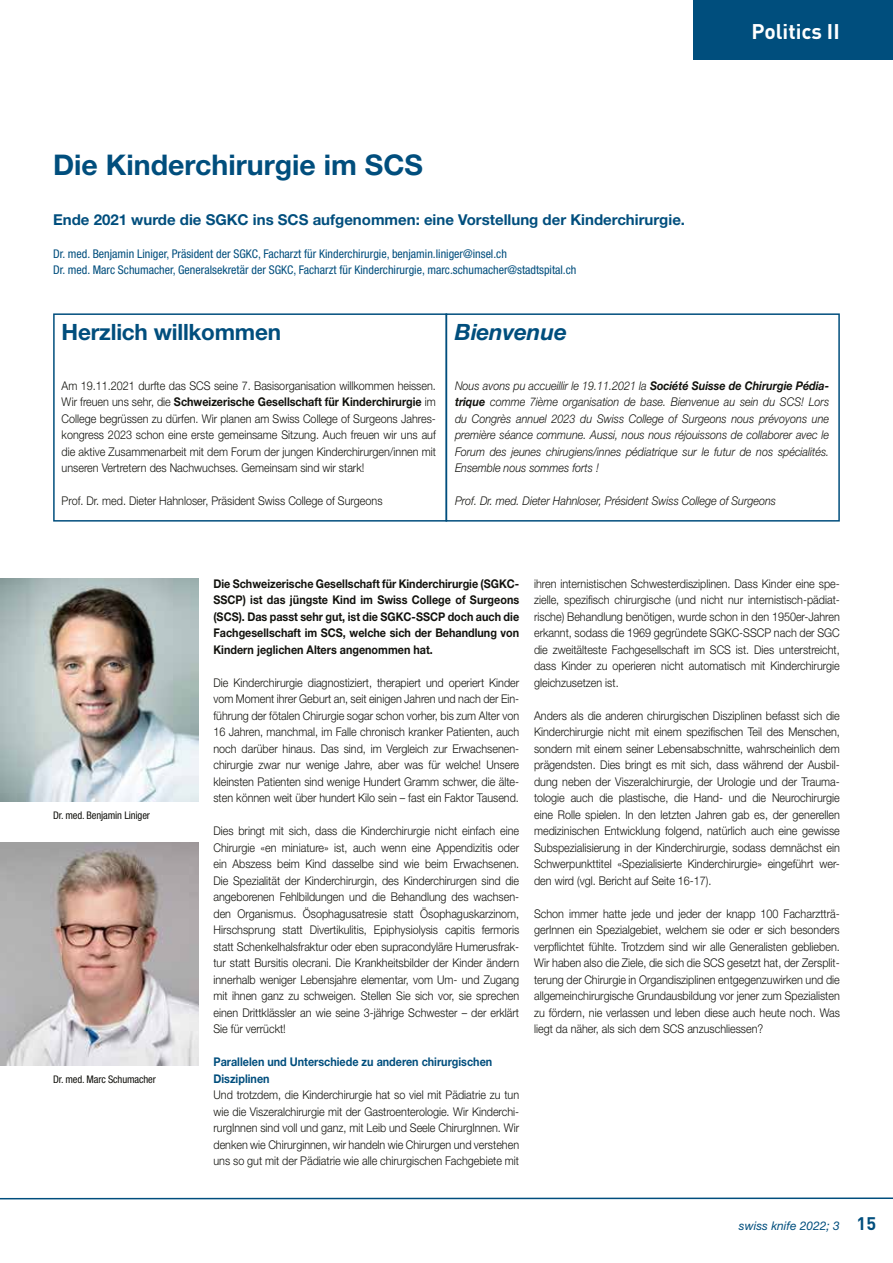
<style>
.page{position:relative;width:893px;height:1263px;background:#fff}
.page>*{position:absolute;margin:0;border:0;box-sizing:border-box;transform-origin:0 0}
.t1{font:700 28.5px "Helvetica Neue LT Std";color:#004e7d}
.t2{font:700 22.5px "Helvetica Neue LT Std";letter-spacing:-.01em;color:#004e7d}
.t3{font:italic 700 22.5px "Helvetica Neue LT Std";letter-spacing:-.01em;color:#004e7d}
.t4{font:700 21px "DINOT";color:#fff}
.t5{font:700 15px "Helvetica Neue LT Std";color:#004e7d}
.t6{font:300 12px/16.5px "Helvetica Neue LT Std";color:#12120d;text-align:justify;scale:.9 1}
.t7{font:italic 300 12px/16.5px "Helvetica Neue LT Std";color:#12120d;text-align:justify;scale:.9 1}
.t8{font:700 12px/16.5px "Helvetica Neue LT Std";color:#12120d;text-align:justify;scale:.9 1}
.t9{font:condensed 12px/16.5px "Helvetica Neue LT Std";color:#004e7d}
.t10{font:700 12px/16.5px "Helvetica Neue LT Std";color:#004e7d;scale:.9 1}
.t11{font:italic 12px "Helvetica Neue LT Std";color:#004e7d}
.t12{font:condensed 10.5px "Helvetica Neue LT Std";letter-spacing:-.01em;color:#12120d}
.s1{font-weight:700}
.s2{font-family:"DINOT";font-weight:700;font-style:normal;font-size:18px}
</style>
<div class="page">
<div style="left:693px;top:0;width:200px;height:60px;background:#004e7d"></div>
<svg style="left:0;top:1197px;width:893px;height:3px"></svg>
<div style="left:446px;top:313px;width:394px;height:209px;border:2px solid #004e7d"></div>
<div style="left:53px;top:313px;width:394px;height:209px;border:2px solid #004e7d"></div>
<img style="left:0;top:578px;width:199px;height:224px">
<img style="left:0;top:842px;width:199px;height:224px">
<h1 class="t1" style="left:53px;top:147px;width:371px">Die Kinderchirurgie im SCS</h1>
<p class="t5" style="left:53px;top:210px;width:633px">Ende 2021 wurde die SGKC ins SCS aufgenommen: eine Vorstellung der Kinderchirurgie.</p>
<p class="t9" style="left:53px;top:245px;width:525px">Dr. med. Benjamin Liniger, Präsident der SGKC, Facharzt für Kinderchirurgie, benjamin.liniger@insel.ch<br>Dr. med. Marc Schumacher, Generalsekretär der SGKC, Facharzt für Kinderchirurgie, marc.schumacher@stadtspital.ch</p>
<h2 class="t2" style="left:62px;top:318px;width:221px">Herzlich willkommen</h2>
<h2 class="t3" style="left:455px;top:318px;width:113px">Bienvenue</h2>
<h3 class="t4" style="left:751px;top:15px;width:90px">Politics II</h3>
<p class="t6" style="left:62px;top:377px;width:417px">Am 19.11.2021 durfte das SCS seine 7. Basisorganisation willkommen heissen.<br>Wir freuen uns sehr, die <span class="s1">Schweizerische Gesellschaft für Kinderchirurgie</span> im College begrüssen zu dürfen. Wir planen am Swiss College of Surgeons Jahres&shy;kongress 2023 schon eine erste gemeinsame Sitzung. Auch freuen wir uns auf die aktive Zusammenarbeit mit dem Forum der jungen Kinderchirurgen/innen mit unseren Vertretern des Nachwuchses. Gemeinsam sind wir stark!</p>
<p class="t6" style="left:62px;top:492px;width:358px">Prof. Dr. med. Dieter Hahnloser, Präsident Swiss College of Surgeons</p>
<p class="t7" style="left:455px;top:377px;width:417px">Nous avons pu accueillir le 19.11.2021 la <span class="s1">Société Suisse de Chirurgie Pédia&shy;trique</span> comme 7ième organisation de base. Bienvenue au sein du SCS! Lors du Congrès annuel 2023 du Swiss College of Surgeons nous prévoyons une première séance commune. Aussi, nous nous réjouissons de collaborer avec le Forum des jeunes chirugiens/innes pédiatrique sur le futur de nos spécialités.<br>Ensemble nous sommes forts !</p>
<p class="t7" style="left:455px;top:492px;width:358px">Prof. Dr. med. Dieter Hahnloser, Président Swiss College of Surgeons</p>
<p class="t12" style="left:53px;top:809px;width:98px">Dr. med. Benjamin Liniger</p>
<p class="t12" style="left:53px;top:1073px;width:104px">Dr. med. Marc Schumacher</p>
<p class="t8" style="left:213px;top:575px;width:341px">Die Schweizerische Gesellschaft für Kinderchirurgie (SGKC-SSCP) ist das jüngste Kind im Swiss College of Surgeons (SCS). Das passt sehr gut, ist die SGKC-SSCP doch auch die Fachgesellschaft im SCS, welche sich der Behandlung von Kindern jeglichen Alters angenommen hat.</p>
<p class="t6" style="left:213px;top:674px;width:341px">Die Kinderchirurgie diagnostiziert, therapiert und operiert Kinder vom Moment ihrer Geburt an, seit einigen Jahren und nach der Ein&shy;führung der fötalen Chirurgie sogar schon vorher, bis zum Alter von 16 Jahren, manchmal, im Falle chronisch kranker Patienten, auch noch darüber hinaus. Das sind, im Vergleich zur Erwachsenen&shy;chirurgie zwar nur wenige Jahre, aber was für welche! Unsere kleinsten Patienten sind wenige Hundert Gramm schwer, die älte&shy;sten können weit über hundert Kilo sein – fast ein Faktor Tausend.</p>
<p class="t6" style="left:213px;top:822px;width:341px">Dies bringt mit sich, dass die Kinderchirurgie nicht einfach eine Chirurgie «en miniature» ist, auch wenn eine Appendizitis oder ein Abszess beim Kind dasselbe sind wie beim Erwachsenen.<br>Die Spezialität der Kinderchirurgin, des Kinderchirurgen sind die angeborenen Fehlbildungen und die Behandlung des wachsen&shy;den Organismus. Ösophagusatresie statt Ösophaguskarzinom, Hirschsprung statt Divertikulitis, Epiphysiolysis capitis fermoris statt Schenkelhalsfraktur oder eben supracondyläre Humerusfrak&shy;tur statt Bursitis olecrani. Die Krankheitsbilder der Kinder ändern innerhalb weniger Lebensjahre elementar, vom Um- und Zugang mit ihnen ganz zu schweigen. Stellen Sie sich vor, sie sprechen einen Drittklässler an wie seine 3-jährige Schwester – der erklärt Sie für verrückt!</p>
<p class="t10" style="left:213px;top:1053px;width:311px">Parallelen und Unterschiede zu anderen chirurgischen<br>Disziplinen</p>
<p class="t6" style="left:213px;top:1086px;width:341px">Und trotzdem, die Kinderchirurgie hat so viel mit Pädiatrie zu tun wie die Viszeralchirurgie mit der Gastroenterologie. Wir Kinderchi&shy;rurgInnen sind voll und ganz, mit Leib und Seele ChirurgInnen. Wir denken wie Chirurginnen, wir handeln wie Chirurgen und verstehen uns so gut mit der Pädiatrie wie alle chirurgischen Fachgebiete mit</p>
<p class="t6" style="left:534px;top:575px;width:341px">ihren internistischen Schwesterdisziplinen. Dass Kinder eine spe&shy;zielle, spezifisch chirurgische (und nicht nur internistisch-pädiat&shy;rische) Behandlung benötigen, wurde schon in den 1950er-Jahren erkannt, sodass die 1969 gegründete SGKC-SSCP nach der SGC die zweitälteste Fachgesellschaft im SCS ist. Dies unterstreicht, dass Kinder zu operieren nicht automatisch mit Kinderchirurgie gleichzusetzen ist.</p>
<p class="t6" style="left:534px;top:707px;width:341px">Anders als die anderen chirurgischen Disziplinen befasst sich die Kinderchirurgie nicht mit einem spezifischen Teil des Menschen, sondern mit einem seiner Lebensabschnitte, wahrscheinlich dem prägendsten. Dies bringt es mit sich, dass während der Ausbil&shy;dung neben der Viszeralchirurgie, der Urologie und der Trauma&shy;tologie auch die plastische, die Hand- und die Neurochirurgie eine Rolle spielen. In den letzten Jahren gab es, der generellen medizinischen Entwicklung folgend, natürlich auch eine gewisse Subspezialisierung in der Kinderchirurgie, sodass demnächst ein Schwerpunkttitel «Spezialisierte Kinderchirurgie» eingeführt wer&shy;den wird (vgl. Bericht auf Seite 16-17).</p>
<p class="t6" style="left:534px;top:905px;width:341px">Schon immer hatte jede und jeder der knapp 100 Facharztträ&shy;gerInnen ein Spezialgebiet, welchem sie oder er sich besonders verpflichtet fühlte. Trotzdem sind wir alle Generalisten geblieben.<br>Wir haben also die Ziele, die sich die SCS gesetzt hat, der Zersplit&shy;terung der Chirurgie in Organdisziplinen entgegenzuwirken und die allgemeinchirurgische Grundausbildung vor jener zum Spezialisten zu fördern, nie verlassen und leben diese auch heute noch. Was liegt da näher, als sich dem SCS anzuschliessen?</p>
<p class="t11" style="left:739px;top:1218px;width:139px">swiss knife 2022; 3 <span class="s2">15</span></p>
</div>
